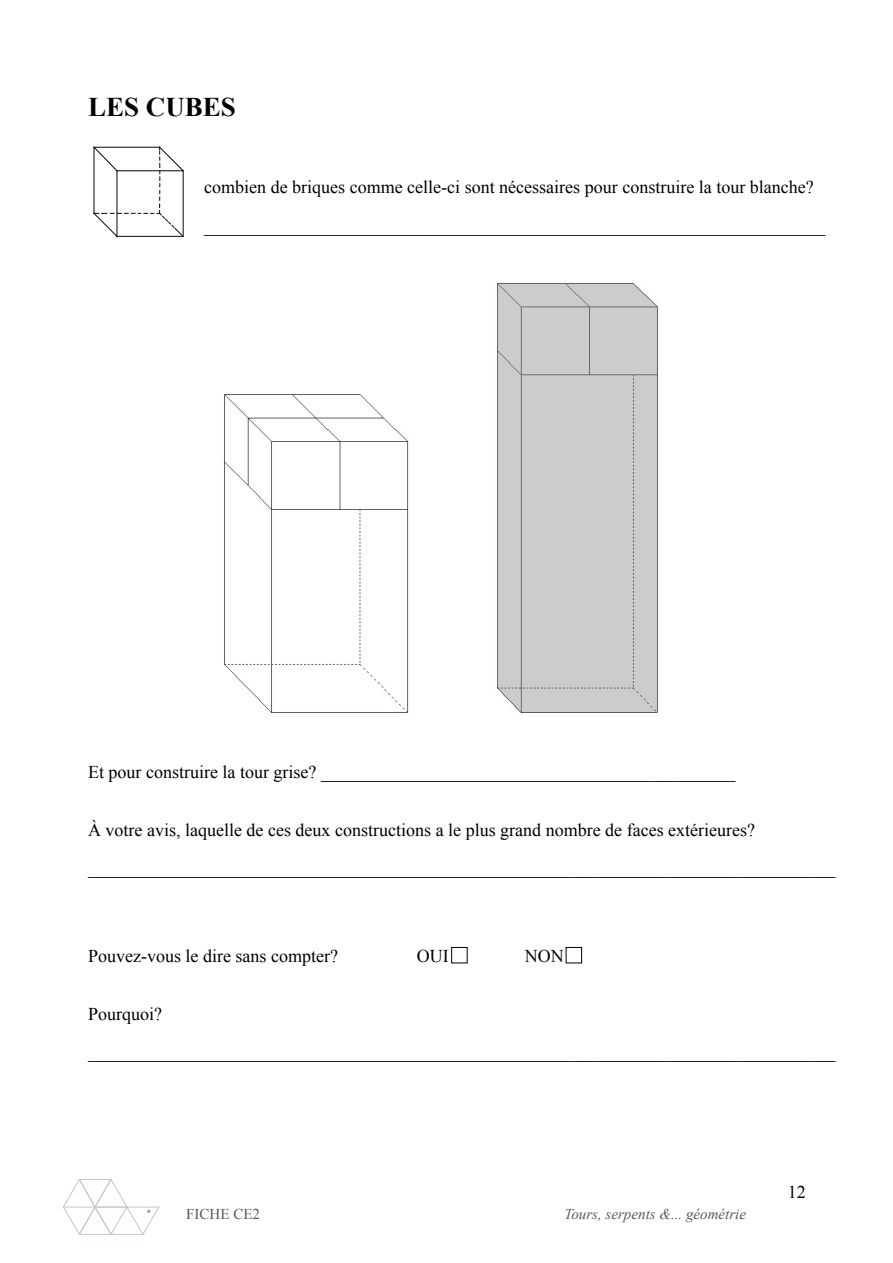
<style>
.page{position:relative;width:893px;height:1263px;background:#fff}
.page>*{position:absolute;margin:0;border:0;box-sizing:border-box;transform-origin:0 0}
.t1{font:700 27px "Times New Roman";color:#000}
.t2{font:18px/38.1px "Times New Roman";color:#000}
.t3{font:italic 15px "Times New Roman";color:#58595b}
.t4{font:15px "Times New Roman";color:#58595b}
</style>
<div class="page">
<svg style="left:63px;top:1179px;width:96px;height:56px"></svg>
<img style="left:224px;top:394px;width:185px;height:319px">
<div style="left:497px;top:283px;width:161px;height:430px;background:#ccc"></div>
<div style="left:451px;top:947px;width:16px;height:16px;border:1px solid #000"></div>
<div style="left:566px;top:947px;width:16px;height:16px;border:1px solid #000"></div>
<hr style="left:183px;top:171px;width:1px;height:65px;background:#050504">
<svg style="left:94px;top:147px;width:89px;height:90px"></svg>
<h1 class="t1" style="left:88px;top:91px;width:149px">LES CUBES</h1>
<p class="t2" style="left:204px;top:170px;width:622px">combien de briques comme celle-ci sont nécessaires pour construire la tour blanche? _____________________________________________________________________</p>
<p class="t2" style="left:88px;top:755px;width:648px">Et pour construire la tour grise? ______________________________________________</p>
<p class="t2" style="left:88px;top:813px;width:748px">À votre avis, laquelle de ces deux constructions a le plus grand nombre de faces extérieures? ___________________________________________________________________________________</p>
<p class="t2" style="left:88px;top:938px;width:251px">Pouvez-vous le dire sans compter?</p>
<p class="t2" style="left:417px;top:938px;width:33px">OUI</p>
<p class="t2" style="left:525px;top:938px;width:40px">NON</p>
<p class="t2" style="left:88px;top:997px;width:748px">Pourquoi? ___________________________________________________________________________________</p>
<p class="t4" style="left:186px;top:1209px;width:75px">FICHE CE2</p>
<p class="t3" style="left:564px;top:1209px;width:183px">Tours, serpents &amp;... géométrie</p>
<p class="t2" style="left:787px;top:1175px;width:19px">12</p>
</div>
